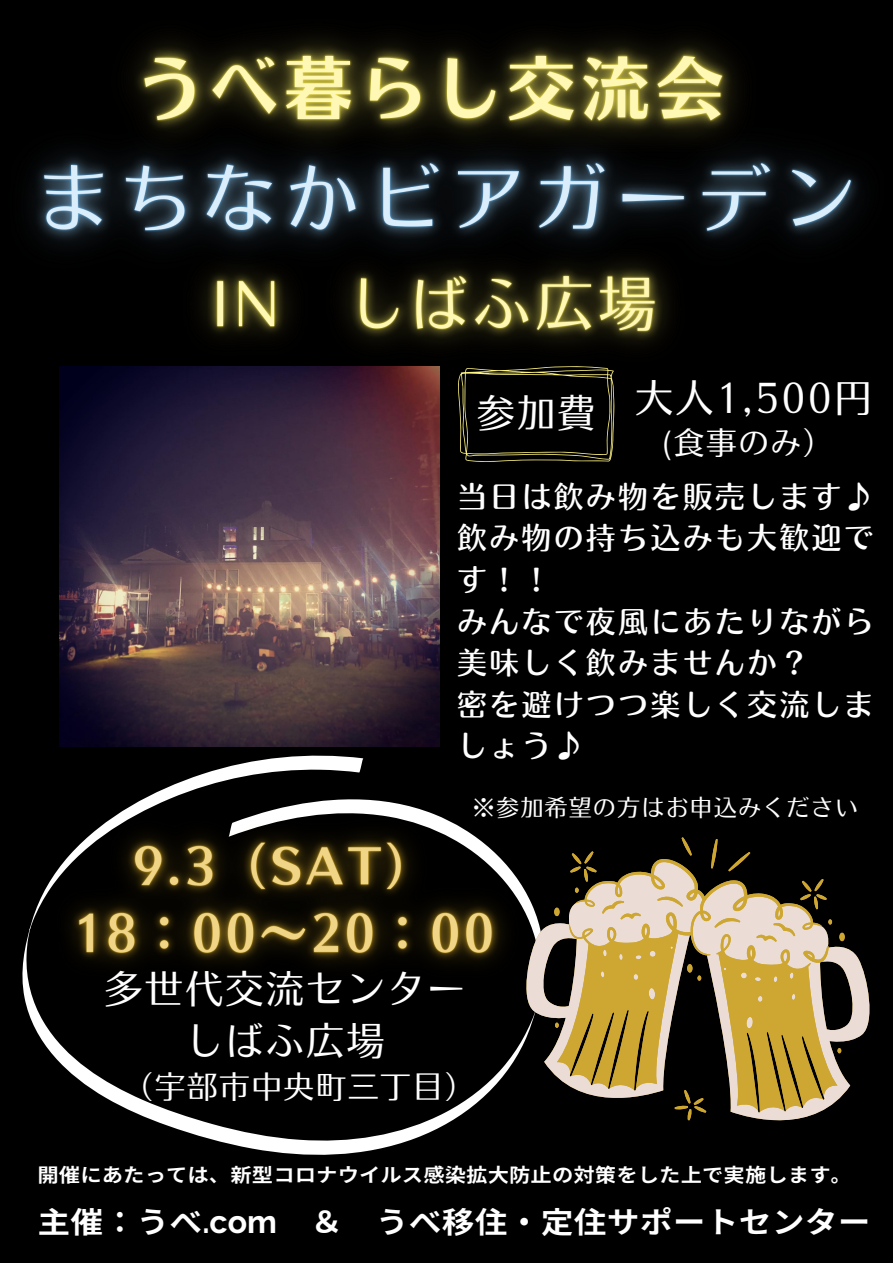
<style>
.page{position:relative;width:893px;height:1264px;background:#fff}
.page>*{position:absolute;margin:0;border:0;box-sizing:border-box;transform-origin:0 0}
.t1{font:37.5px/51.8px "Nud Motoya Aporo Std W3";letter-spacing:.075em;color:#fff;text-align:center}
.t2{font:30px/41.5px "Motoya Ma Aporo Std W4";letter-spacing:.075em;color:#fff}
.t3{font:700 expanded 30px "Glow Sans J";color:#fff}
.t4{font:30px "Nud Motoya Aporo Std W3";letter-spacing:.075em;color:#fff}
.t5{font:22.5px "Nud Motoya Aporo Std W3";letter-spacing:.075em;color:#fff}
.t6{font:700 expanded 19.5px "Glow Sans J";color:#fff}
</style>
<div class="page">
<div style="left:0;top:0;width:892px;height:1262px;background:#000"></div>
<svg style="left:26px;top:725px;width:493px;height:430px"></svg>
<img style="left:60px;top:366px;width:379px;height:380px">
<svg style="left:519px;top:924px;width:351px;height:197px"></svg>
<svg style="left:554px;top:837px;width:290px;height:283px"></svg>
<svg style="left:458px;top:392px;width:156px;height:70px"></svg>
<img style="left:134px;top:37px;width:603px;height:50px">
<img style="left:32px;top:87px;width:828px;height:159px">
<img style="left:22px;top:790px;width:526px;height:217px">
<img style="left:153px;top:215px;width:568px;height:177px">
<p class="t1" style="left:635px;top:372px;width:238px">大人1,500円</p>
<p class="t1" style="left:477px;top:387px;width:120px">参加費</p>
<p class="t4" style="left:662px;top:427px;width:172px">(食事のみ）</p>
<p class="t2" style="left:457px;top:475px;width:418px">当日は飲み物を販売します♪飲み物の持ち込みも大歓迎です！！<br>みんなで夜風にあたりながら美味しく飲みませんか？<br>密を避けつつ楽しく交流しましょう♪</p>
<p class="t5" style="left:472px;top:796px;width:386px">※参加希望の方はお申込みください</p>
<p class="t1" style="left:105px;top:962px;width:361px">多世代交流センターしばふ広場</p>
<p class="t4" style="left:123px;top:1071px;width:354px">（宇部市中央町三丁目）</p>
<p class="t6" style="left:38px;top:1159px;width:816px">開催にあたっては、新型コロナウイルス感染拡大防止の対策をした上で実施します。</p>
<p class="t3" style="left:38px;top:1197px;width:834px">主催：うべ.com ＆ うべ移住・ 定住サポートセンター</p>
</div>
